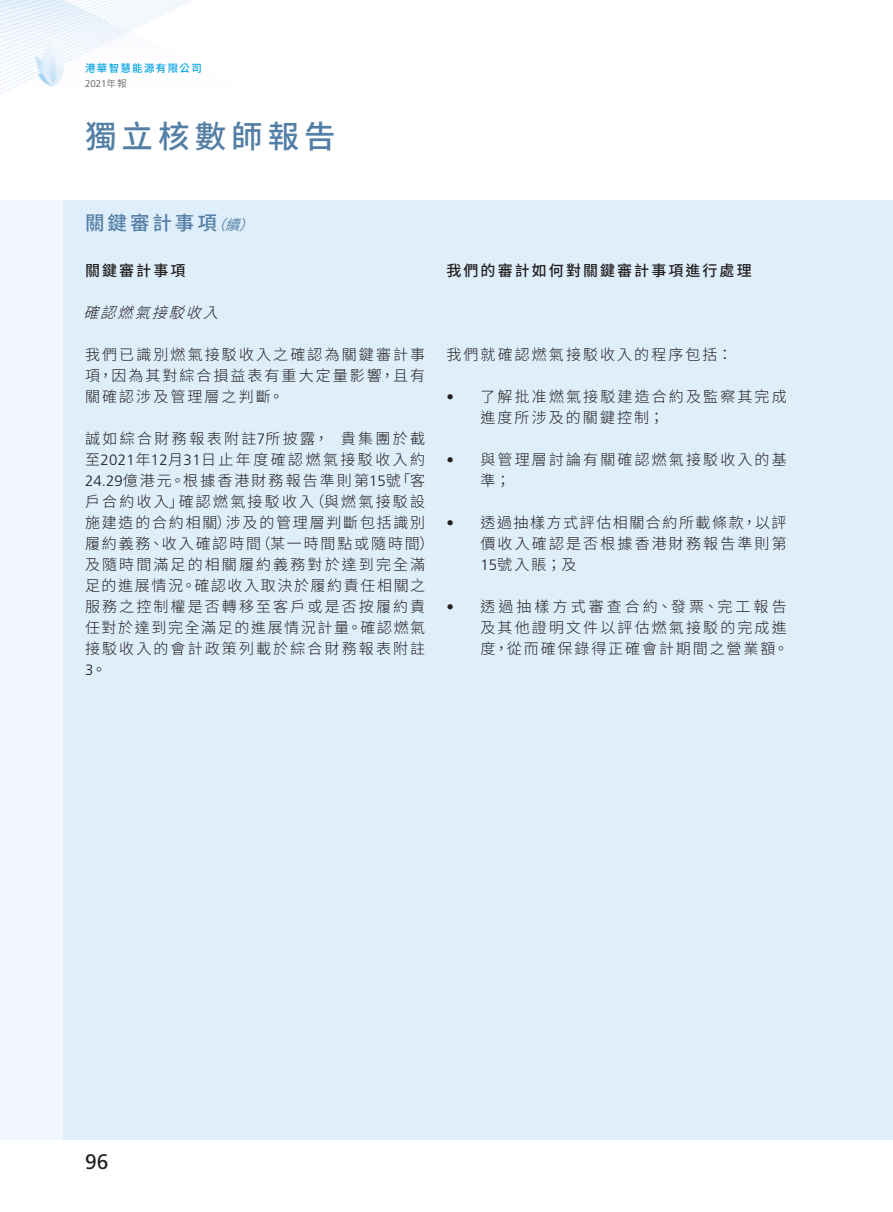
<style>
.page{position:relative;width:893px;height:1212px;background:#fff}
.page>*{position:absolute;margin:0;border:0;box-sizing:border-box;transform-origin:0 0}
.t1{font:500 31.5px "Source Han Sans TC";letter-spacing:.16em;color:#537ea6}
.t2{font:21px "Frutiger LT Std";color:#231f20}
.Heading_1{font:500 19.5px "Source Han Sans TC";letter-spacing:.155em;color:#537ea6}
.Body_Text{font:300 15px/21px "Source Han Sans TC";letter-spacing:.14em;color:#231f20}
.Body_Text-2{font:500 15px "Source Han Sans TC";letter-spacing:.14em;color:#231f20}
.Body_Text-3{font:italic 300 15px "Source Han Sans TC";color:#231f20}
.t3{font:500 10.5px "Source Han Sans TC";letter-spacing:.125em;color:#00a3e2}
.t4{font:300 9.75px "Frutiger LT Std";color:#494a4b}
.s1{font-family:"Source Han Sans TC"}
.s2{font-weight:400;font-style:italic;font-size:14.25px}
.s3{font-family:"Frutiger LT Std"}
</style>
<div class="page">
<img style="left:0;top:0;width:192px;height:94px">
<div style="left:0;top:200px;width:893px;height:940px;background:#f2f7fd"></div>
<div style="left:64px;top:200px;width:829px;height:940px;background:#deeefa"></div>
<p class="t3" style="left:85px;top:62px;width:118px">港華智慧能源有限公司</p>
<p class="t4" style="left:85px;top:78px;width:44px">2021<span class="s1">年報</span></p>
<h1 class="t1" style="left:85px;top:119px;width:252px">獨立核數師報告</h1>
<p class="Heading_1" style="left:85px;top:212px;width:181px">關鍵審計事項<span class="s2">（續）</span></p>
<p class="Body_Text-2" style="left:85px;top:262px;width:102px">關鍵審計事項</p>
<p class="Body_Text-2" style="left:446px;top:262px;width:307px">我們的審計如何對關鍵審計事項進行處理</p>
<p class="Body_Text-3" style="left:84px;top:304px;width:147px">確認燃氣接駁收入</p>
<p class="Body_Text" style="left:85px;top:344px;width:342px;text-align:justify">我們已識別燃氣接駁收入之確認為關鍵審計事項，因為其對綜合損益表有重大定量影響，且有關確認涉及管理層之判斷。</p>
<p class="Body_Text" style="left:85px;top:428px;width:351px">誠如綜合財務報表附註<span class="s3">7</span>所披露，　貴集團於截至<span class="s3">2021</span>年<span class="s3">12</span>月<span class="s3">31</span>日止年度確認燃氣接駁收入約<br><span class="s3">24.29</span>億港元。根據香港財務報告準則第<span class="s3">15</span>號「客戶合約收入」確認燃氣接駁收入（與燃氣接駁設施建造的合約相關）涉及的管理層判斷包括識別履約義務、收入確認時間（某一時間點或隨時間）及隨時間滿足的相關履約義務對於達到完全滿足的進展情況。確認收入取決於履約責任相關之服務之控制權是否轉移至客戶或是否按履約責任對於達到完全滿足的進展情況計量。確認燃氣接駁收入的會計政策列載於綜合財務報表附註<br><span class="s3">3</span>。</p>
<p class="Body_Text" style="left:446px;top:344px;width:288px">我們就確認燃氣接駁收入的程序包括：</p>
<p class="Body_Text" style="left:480px;top:386px;width:308px;text-indent:-34px"><span class="s3">•</span> 了解批准燃氣接駁建造合約及監察其完成進度所涉及的關鍵控制；</p>
<p class="Body_Text" style="left:480px;top:449px;width:308px;text-indent:-34px"><span class="s3">•</span> 與管理層討論有關確認燃氣接駁收入的基準；</p>
<p class="Body_Text" style="left:480px;top:512px;width:308px;text-align:justify;text-indent:-34px"><span class="s3">•</span> 透過抽樣方式評估相關合約所載條款，以評價收入確認是否根據香港財務報告準則第<span class="s3">15</span>號入賬；及</p>
<p class="Body_Text" style="left:480px;top:596px;width:310px;text-indent:-34px"><span class="s3">•</span> 透過抽樣方式審查合約、發票、完工報告及其他證明文件以評估燃氣接駁的完成進度，從而確保錄得正確會計期間之營業額。</p>
<h2 class="t2" style="left:85px;top:1149px;width:25px">96</h2>
</div>
